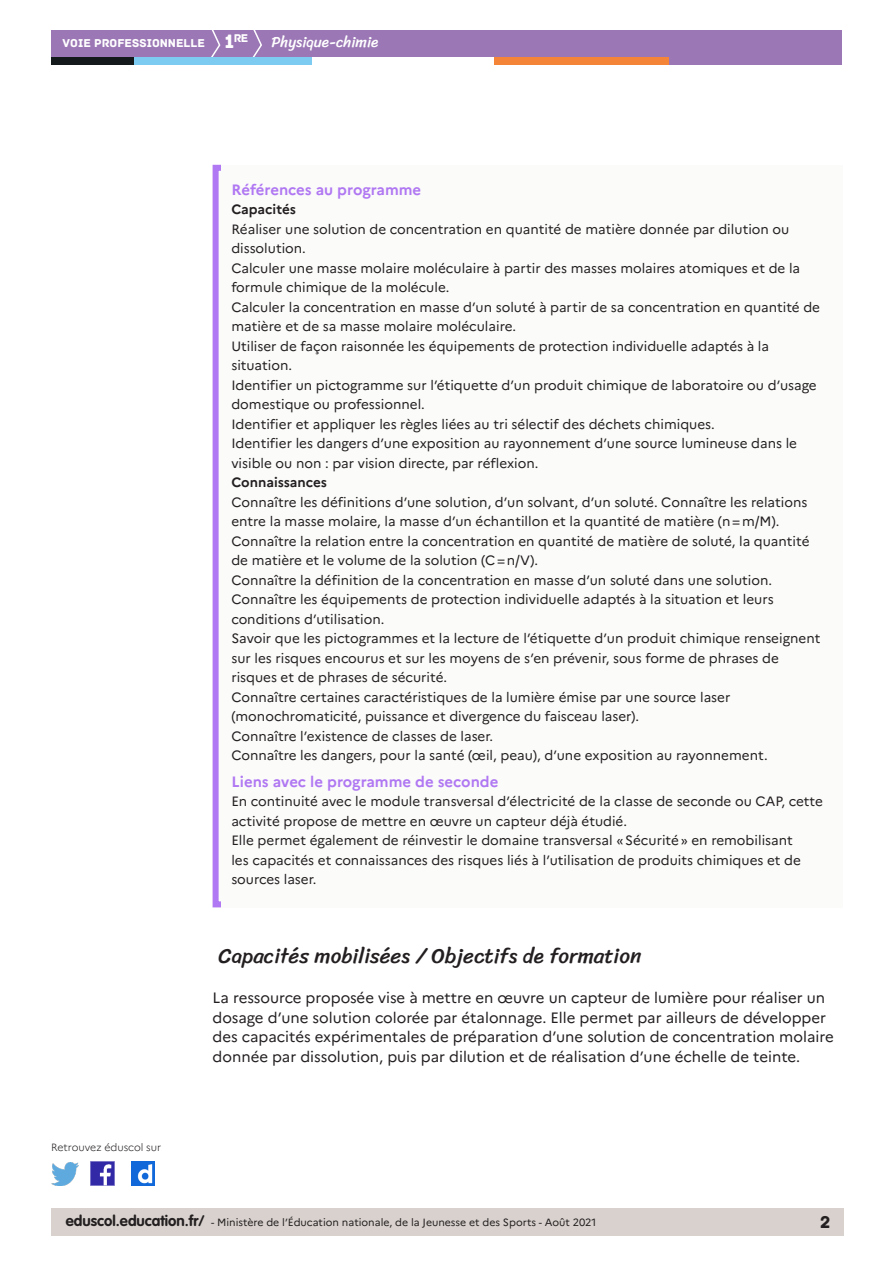
<style>
.page{position:relative;width:893px;height:1263px;background:#fff}
.page>*{position:absolute;margin:0;border:0;box-sizing:border-box;transform-origin:0 0}
._02_titre_1{font:21px "Sriracha";color:#231f20}
.t1{font:18px "Archive";color:#231f20}
.Texte_courant{font:15px/19.5px "Marianne";color:#231f20}
._08_Titre_encadré{font:700 15px "Marianne";color:#b078f2}
.t2{font:15px "Sriracha";color:#fff}
._08_txt_encadré{font:13.5px/19.5px "Marianne";color:#231f20}
._08_txt_encadré-2{font:700 13.5px "Marianne";color:#231f20}
.t3{font:12px "Archive";color:#fff}
.t4{font:11.85px "Archive";color:#fff}
.t5{font:10.5px "Marianne";color:#231f20}
.t6{font:300 10.5px "Marianne";color:#231f20}
.s1{font-size:20.4px}
.s2{font-family:"VAG Rounded Std";font-weight:700;font-size:15px}
</style>
<div class="page">
<div style="left:51px;top:1209px;width:792px;height:27px;background:#d8d1ce"></div>
<img style="left:91px;top:1162px;width:23px;height:23px">
<img style="left:51px;top:1163px;width:28px;height:22px">
<img style="left:132px;top:1162px;width:22px;height:23px">
<div style="left:51px;top:30px;width:791px;height:27px;background:#9b77b5"></div>
<svg style="left:211px;top:30px;width:10px;height:27px"></svg>
<svg style="left:252px;top:30px;width:10px;height:27px"></svg>
<div style="left:133px;top:57px;width:179px;height:8px;background:#7dcbf1"></div>
<div style="left:51px;top:57px;width:82px;height:8px;background:#141a1c"></div>
<div style="left:667px;top:57px;width:175px;height:8px;background:#9b77b5"></div>
<div style="left:494px;top:57px;width:175px;height:8px;background:#f48437"></div>
<div style="left:213px;top:165px;width:630px;height:742px;background:#fbfbfa"></div>
<div style="left:213px;top:165px;width:630px;height:742px;border:6px solid #b078f2"></div>
<p class="t4" style="left:234px;top:31px;width:16px">re</p>
<p class="t3" style="left:63px;top:36px;width:173px">VOIE PROFESSIONNELLE <span class="s1">1</span></p>
<p class="t2" style="left:271px;top:33px;width:108px">Physique-chimie</p>
<p class="_08_Titre_encadré" style="left:231px;top:180px;width:191px">Références au programme</p>
<p class="_08_txt_encadré-2" style="left:231px;top:201px;width:66px">Capacités</p>
<p class="_08_txt_encadré" style="left:231px;top:219px;width:559px">Réaliser une solution de concentration en quantité de matière donnée par dilution ou dissolution.</p>
<p class="_08_txt_encadré" style="left:231px;top:258px;width:570px">Calculer une masse molaire moléculaire à partir des masses molaires atomiques et de la formule chimique de la molécule.</p>
<p class="_08_txt_encadré" style="left:231px;top:297px;width:590px">Calculer la concentration en masse d’un soluté à partir de sa concentration en quantité de matière et de sa masse molaire moléculaire.</p>
<p class="_08_txt_encadré" style="left:231px;top:336px;width:539px">Utiliser de façon raisonnée les équipements de protection individuelle adaptés à la situation.</p>
<p class="_08_txt_encadré" style="left:231px;top:375px;width:587px">Identifier un pictogramme sur l’étiquette d’un produit chimique de laboratoire ou d’usage domestique ou professionnel.</p>
<p class="_08_txt_encadré" style="left:231px;top:414px;width:485px">Identifier et appliquer les règles liées au tri sélectif des déchets chimiques.</p>
<p class="_08_txt_encadré" style="left:231px;top:434px;width:567px">Identifier les dangers d’une exposition au rayonnement d’une source lumineuse dans le visible ou non : par vision directe, par réflexion.</p>
<p class="_08_txt_encadré-2" style="left:231px;top:474px;width:97px">Connaissances</p>
<p class="_08_txt_encadré" style="left:231px;top:492px;width:578px">Connaître les définitions d’une solution, d’un solvant, d’un soluté. Connaître les relations entre la masse molaire, la masse d’un échantillon et la quantité de matière (n=m/M).</p>
<p class="_08_txt_encadré" style="left:231px;top:531px;width:580px">Connaître la relation entre la concentration en quantité de matière de soluté, la quantité de matière et le volume de la solution (C=n/V).</p>
<p class="_08_txt_encadré" style="left:231px;top:570px;width:542px">Connaître la définition de la concentration en masse d’un soluté dans une solution.</p>
<p class="_08_txt_encadré" style="left:231px;top:590px;width:544px">Connaître les équipements de protection individuelle adaptés à la situation et leurs conditions d’utilisation.</p>
<p class="_08_txt_encadré" style="left:231px;top:629px;width:591px">Savoir que les pictogrammes et la lecture de l’étiquette d’un produit chimique renseignent sur les risques encourus et sur les moyens de s’en prévenir, sous forme de phrases de risques et de phrases de sécurité.</p>
<p class="_08_txt_encadré" style="left:231px;top:687px;width:501px">Connaître certaines caractéristiques de la lumière émise par une source laser (monochromaticité, puissance et divergence du faisceau laser).</p>
<p class="_08_txt_encadré" style="left:231px;top:726px;width:263px">Connaître l’existence de classes de laser.</p>
<p class="_08_txt_encadré" style="left:231px;top:746px;width:538px">Connaître les dangers, pour la santé (œil, peau), d’une exposition au rayonnement.</p>
<p class="_08_Titre_encadré" style="left:231px;top:772px;width:269px">Liens avec le programme de seconde</p>
<p class="_08_txt_encadré" style="left:231px;top:792px;width:593px">En continuité avec le module transversal d’électricité de la classe de seconde ou CAP, cette activité propose de mettre en œuvre un capteur déjà étudié.</p>
<p class="_08_txt_encadré" style="left:231px;top:831px;width:571px">Elle permet également de réinvestir le domaine transversal «Sécurité» en remobilisant les capacités et connaissances des risques liés à l’utilisation de produits chimiques et de sources laser.</p>
<p class="t6" style="left:51px;top:1141px;width:112px">Retrouvez éduscol sur</p>
<p class="_02_titre_1" style="left:219px;top:943px;width:424px">Capacités mobilisées / Objectifs de formation</p>
<p class="Texte_courant" style="left:213px;top:988px;width:623px">La ressource proposée vise à mettre en œuvre un capteur de lumière pour réaliser un dosage d’une solution colorée par étalonnage. Elle permet par ailleurs de développer des capacités expérimentales de préparation d’une solution de concentration molaire donnée par dissolution, puis par dilution et de réalisation d’une échelle de teinte.</p>
<p class="t5" style="left:66px;top:1216px;width:532px"><span class="s2">eduscol.education.fr/</span> - Ministère de l’Éducation nationale, de la Jeunesse et des Sports - Août 2021</p>
<h2 class="t1" style="left:820px;top:1211px;width:12px">2</h2>
</div>
